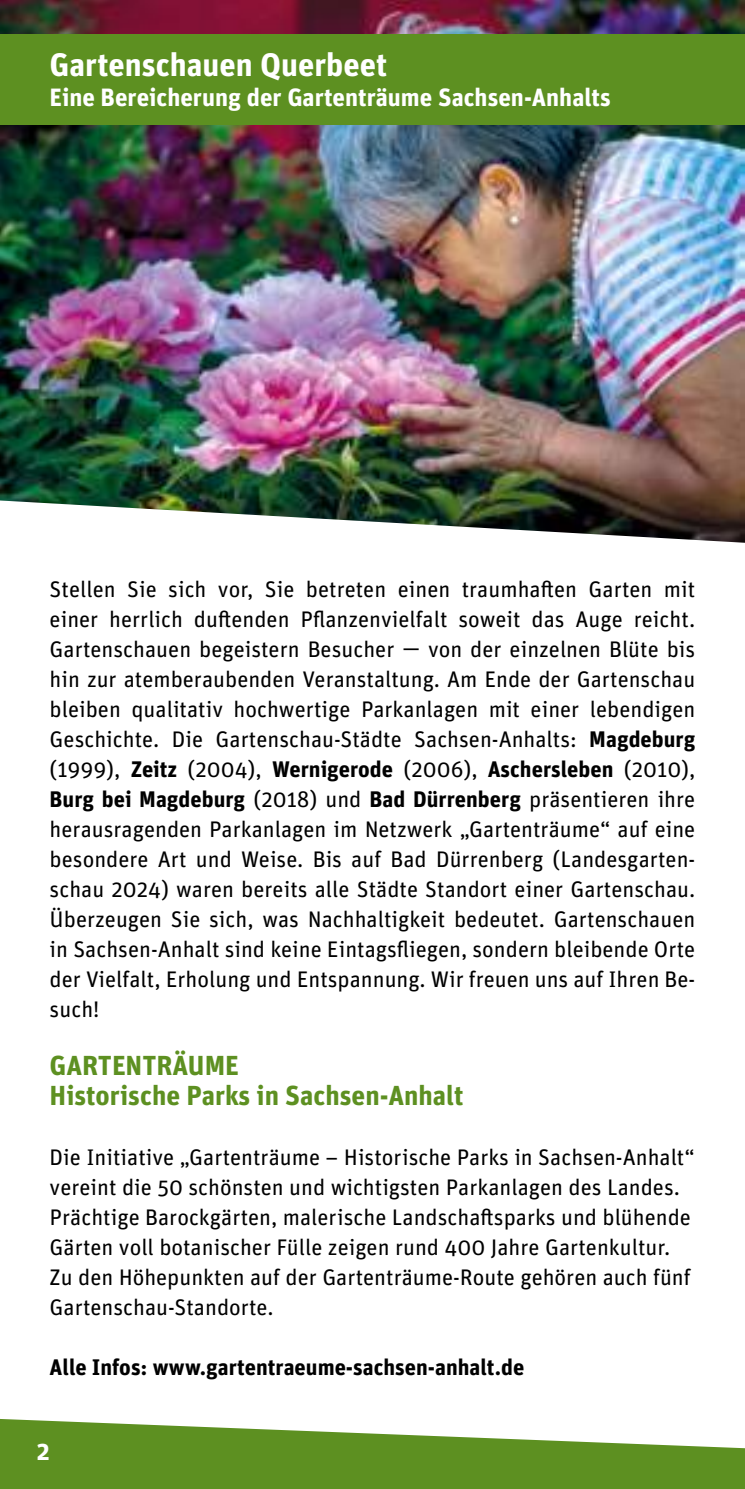
<style>
.page{position:relative;width:745px;height:1489px;background:#fff}
.page>*{position:absolute;margin:0;border:0;box-sizing:border-box;transform-origin:0 0}
.t1{font:700 32.5px "Unit Pro";color:#fff}
.t2{font:700 27.5px/30px "Unit Pro";color:#5d9021}
.t3{font:700 25px "Unit Pro";color:#fff}
.t4{font:22.5px/30px "Unit Pro";color:#000;text-align:justify}
.t5{font:700 22.5px "Unit Pro";color:#000}
.s1{font-weight:700}
</style>
<div class="page">
<img style="left:0;top:0;width:744px;height:500px">
<img style="left:0;top:500px;width:744px;height:43px">
<svg style="left:744px;top:1448px;width:1px;height:40px"></svg>
<svg style="left:0;top:1419px;width:744px;height:69px;fill:#5d9021"></svg>
<div style="left:0;top:34px;width:744px;height:91px;background:#5d9021"></div>
<h1 class="t1" style="left:50px;top:41px;width:339px">Gartenschauen Querbeet</h1>
<p class="t3" style="left:50px;top:79px;width:562px">Eine Bereicherung der Gartenträume Sachsen-Anhalts</p>
<p class="t4" style="left:50px;top:573px;width:646px">Stellen Sie sich vor, Sie betreten einen traumhaften Garten mit einer herrlich duftenden Pflanzenvielfalt soweit das Auge reicht.<br>Gartenschauen begeistern Besucher — von der einzelnen Blüte bis hin zur atemberaubenden Veranstaltung. Am Ende der Gartenschau bleiben qualitativ hochwertige Parkanlagen mit einer lebendigen Geschichte. Die Gartenschau-Städte Sachsen-Anhalts: <span class="s1">Magdeburg </span>(1999), <span class="s1">Zeitz</span> (2004), <span class="s1">Wernigerode</span> (2006), <span class="s1">Aschersleben</span> (2010), <span class="s1">Burg bei Magdeburg</span> (2018) und <span class="s1">Bad Dürrenberg</span> präsentieren ihre herausragenden Parkanlagen im Netzwerk „Gartenträume“ auf eine besondere Art und Weise. Bis auf Bad Dürrenberg (Landesgarten&shy;schau 2024) waren bereits alle Städte Standort einer Gartenschau.<br>Überzeugen Sie sich, was Nachhaltigkeit bedeutet. Gartenschauen in Sachsen-Anhalt sind keine Eintagsfliegen, sondern bleibende Orte der Vielfalt, Erholung und Entspannung. Wir freuen uns auf Ihren Be&shy;such!</p>
<p class="t2" style="left:50px;top:1048px;width:415px">GARTENTRÄUME<br>Historische Parks in Sachsen-Anhalt</p>
<p class="t4" style="left:50px;top:1141px;width:646px;text-align:left">Die Initiative „Gartenträume – Historische Parks in Sachsen-Anhalt“ vereint die 50 schönsten und wichtigsten Parkanlagen des Landes.<br>Prächtige Barockgärten, malerische Landschaftsparks und blühende Gärten voll botanischer Fülle zeigen rund 400 Jahre Gartenkultur.<br>Zu den Höhepunkten auf der Gartenträume-Route gehören auch fünf Gartenschau-Standorte.</p>
<p class="t5" style="left:50px;top:1350px;width:476px">Alle Infos: www.gartentraeume-sachsen-anhalt.de</p>
<p class="t3" style="left:37px;top:1433px;width:14px">2</p>
</div>
